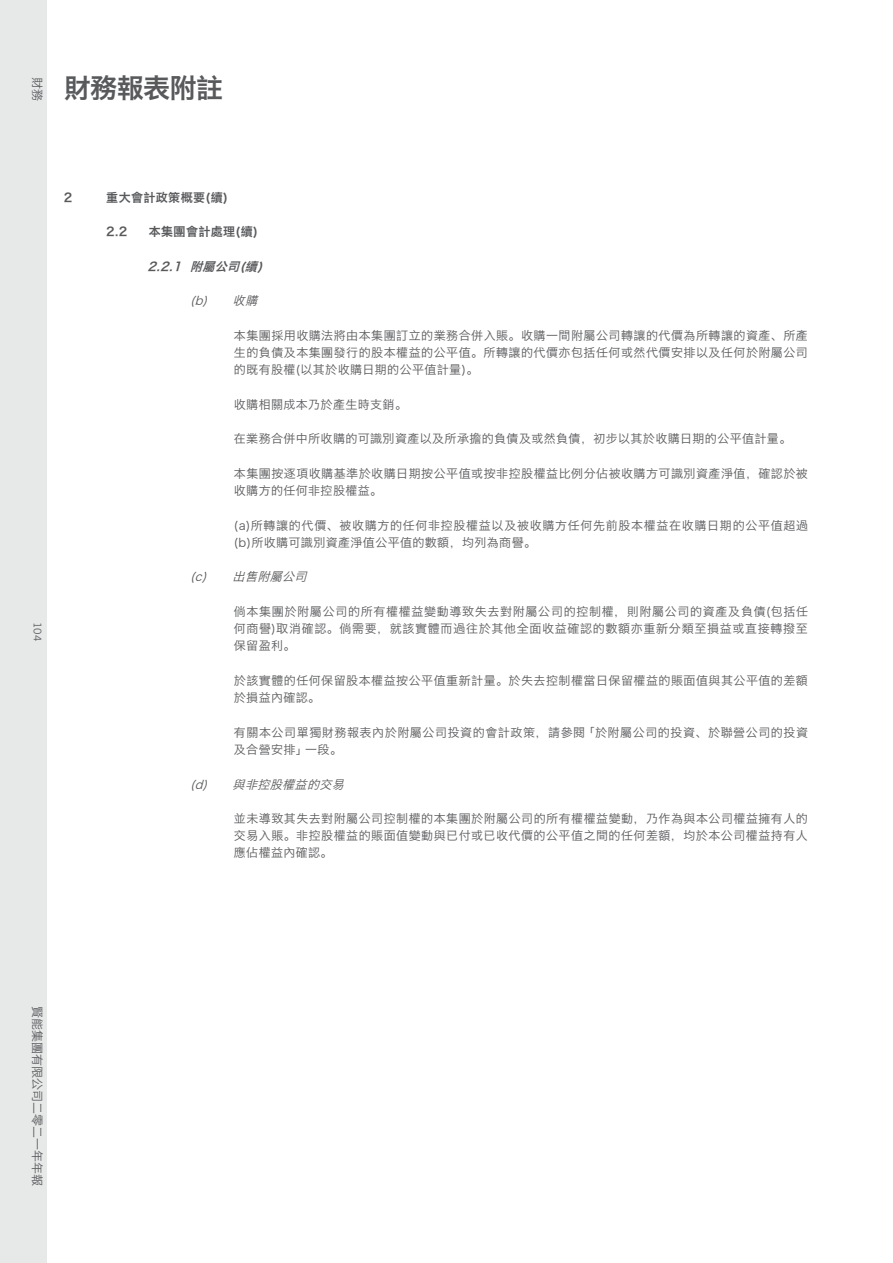
<style>
.page{position:relative;width:893px;height:1263px;background:#fff}
.page>*{position:absolute;margin:0;border:0;box-sizing:border-box;transform-origin:0 0}
.t1{font:27px "Hiragino Sans GB W6";letter-spacing:-.02em;color:#58595b}
.t2{font:12px/17.2px "Hiragino Sans GB W3";letter-spacing:.04em;color:#58595b}
.t3{font:italic 12px "Hiragino Sans GB W3";color:#58595b}
.t4{font:12px "Hiragino Sans GB W6";letter-spacing:.035em;color:#58595b}
.t5{font:12px "Hiragino Sans GB W3";color:#58595b}
.t6{font:italic 12px "Hiragino Sans GB W6";color:#58595b}
.t7{font:10.5px "Trade Gothic LT";color:#58595b}
</style>
<div class="page">
<div style="left:0;top:0;width:47px;height:1263px;background:#e7e8e8"></div>
<p class="t2" style="left:46px;top:77px;width:25px;rotate:90deg">財務</p>
<h1 class="t1" style="left:64px;top:70px;width:161px">財務報表附註</h1>
<p class="t7" style="left:44px;top:622px;width:21px;rotate:90deg">104</p>
<p class="t4" style="left:64px;top:190px;width:10px">2</p>
<p class="t4" style="left:106px;top:190px;width:123px">重大會計政策概要(續)</p>
<p class="t4" style="left:106px;top:224px;width:23px">2.2</p>
<p class="t4" style="left:149px;top:224px;width:111px">本集團會計處理(續)</p>
<p class="t6" style="left:148px;top:259px;width:120px">2.2.1 附屬公司(續)</p>
<p class="t3" style="left:190px;top:293px;width:72px">(b) 收購</p>
<p class="t2" style="left:234px;top:327px;width:576px;text-align:justify">本集團採用收購法將由本集團訂立的業務合併入賬。收購一間附屬公司轉讓的代價為所轉讓的資產、所產生的負債及本集團發行的股本權益的公平值。所轉讓的代價亦包括任何或然代價安排以及任何於附屬公司的既有股權(以其於收購日期的公平值計量)。</p>
<p class="t2" style="left:234px;top:396px;width:175px">收購相關成本乃於產生時支銷。</p>
<p class="t2" style="left:234px;top:430px;width:559px">在業務合併中所收購的可識別資產以及所承擔的負債及或然負債，初步以其於收購日期的公平值計量。</p>
<p class="t2" style="left:234px;top:465px;width:576px">本集團按逐項收購基準於收購日期按公平值或按非控股權益比例分佔被收購方可識別資產淨值，確認於被收購方的任何非控股權益。</p>
<p class="t2" style="left:234px;top:516px;width:576px">(a)所轉讓的代價、被收購方的任何非控股權益以及被收購方任何先前股本權益在收購日期的公平值超過(b)所收購可識別資產淨值公平值的數額，均列為商譽。</p>
<p class="t3" style="left:190px;top:569px;width:122px">(c) 出售附屬公司</p>
<p class="t2" style="left:234px;top:603px;width:576px;text-align:justify">倘本集團於附屬公司的所有權權益變動導致失去對附屬公司的控制權，則附屬公司的資產及負債(包括任何商譽)取消確認。倘需要，就該實體而過往於其他全面收益確認的數額亦重新分類至損益或直接轉撥至保留盈利。</p>
<p class="t2" style="left:234px;top:672px;width:576px">於該實體的任何保留股本權益按公平值重新計量。於失去控制權當日保留權益的賬面值與其公平值的差額於損益內確認。</p>
<p class="t2" style="left:234px;top:723px;width:576px">有關本公司單獨財務報表內於附屬公司投資的會計政策，請參閱「於附屬公司的投資、於聯營公司的投資及合營安排」一段。</p>
<p class="t3" style="left:190px;top:776px;width:159px">(d) 與非控股權益的交易</p>
<p class="t2" style="left:234px;top:810px;width:576px;text-align:justify">並未導致其失去對附屬公司控制權的本集團於附屬公司的所有權權益變動，乃作為與本公司權益擁有人的交易入賬。非控股權益的賬面值變動與已付或已收代價的公平值之間的任何差額，均於本公司權益持有人應佔權益內確認。</p>
<p class="t5" style="left:45px;top:1006px;width:181px;rotate:90deg">賢能集團有限公司二零二一年年報</p>
</div>
